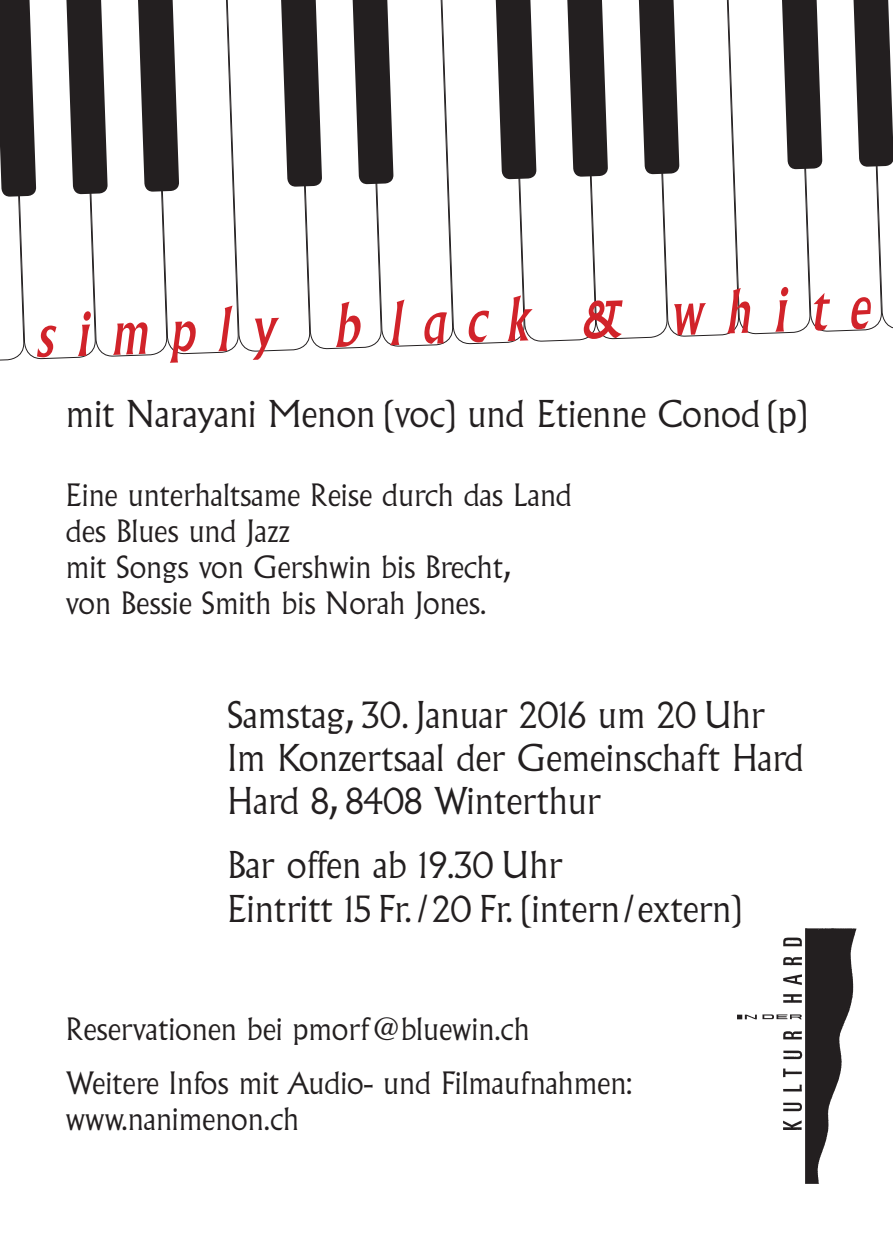
<style>
.page{position:relative;width:893px;height:1259px;background:#fff}
.page>*{position:absolute;margin:0;border:0;box-sizing:border-box;transform-origin:0 0}
.t1{font:italic 60px "Albertus MT Std";color:#d1232a}
.t2{font:300 36px "Albertus MT Std";color:#231f20}
.t3{font:300 30px/36px "Albertus MT Std";color:#231f20}
.s1{font-size:35.1px}
</style>
<div class="page">
<svg style="left:0;top:0;width:893px;height:361px"></svg>
<img style="left:737px;top:928px;width:120px;height:256px">
<p class="t1" style="left:34px;top:301px;width:837px;rotate:-2deg">s i m p l y b l a c k &amp; w h i t e</p>
<p class="t2" style="left:66px;top:392px;width:742px">mit Narayani Menon (voc) und Etienne Conod (p)</p>
<p class="t3" style="left:66px;top:477px;width:507px">Eine unterhaltsame Reise durch das Land des Blues und Jazz<br>mit Songs von Gershwin bis Brecht,<br>von Bessie Smith bis Norah Jones.</p>
<p class="t2" style="left:227px;top:693px;width:539px">Samstag, <span class="s1">30</span>. Januar <span class="s1">2016</span> um <span class="s1">20</span> Uhr</p>
<p class="t2" style="left:227px;top:736px;width:578px">Im Konzertsaal der Gemeinschaft Hard</p>
<p class="t2" style="left:227px;top:779px;width:375px">Hard <span class="s1">8</span>, <span class="s1">8408</span> Winterthur</p>
<p class="t2" style="left:227px;top:843px;width:337px">Bar offen ab <span class="s1">19.30</span> Uhr</p>
<p class="t2" style="left:227px;top:886px;width:515px">Eintritt <span class="s1">15</span> Fr./<span class="s1">20</span> Fr. (intern/extern)</p>
<p class="t3" style="left:66px;top:1011px;width:465px">Reservationen bei pmorf@bluewin.ch</p>
<p class="t3" style="left:66px;top:1065px;width:568px">Weitere Infos mit Audio- und Filmaufnahmen:</p>
<p class="t3" style="left:66px;top:1101px;width:235px">www.nanimenon.ch</p>
</div>
